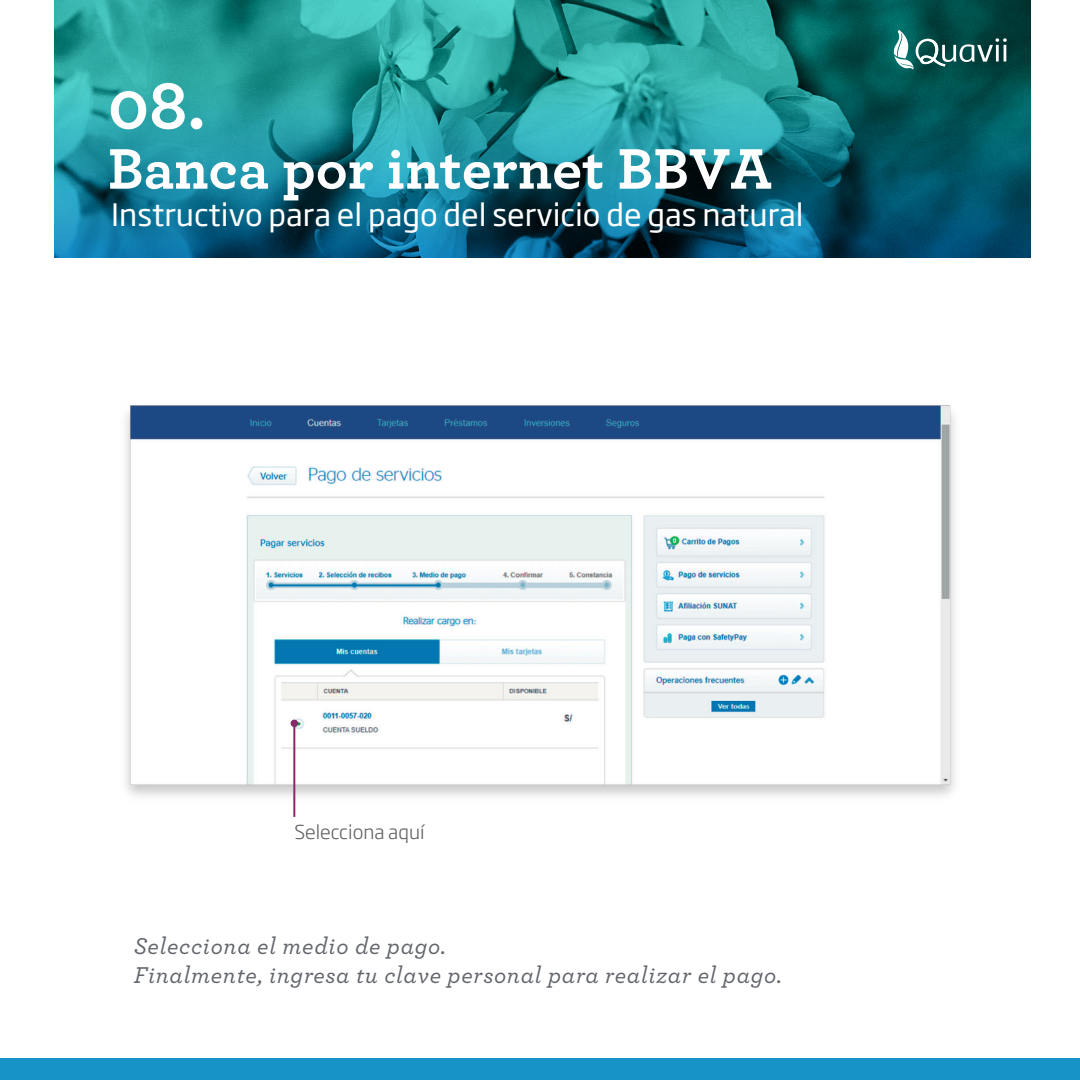
<style>
.page{position:relative;width:1080px;height:1080px;background:#fff}
.page>*{position:absolute;margin:0;border:0;box-sizing:border-box;transform-origin:0 0}
.t1{font:700 70.9px "Archer";color:#fff}
.t2{font:700 60px "Archer";color:#fff}
.t3{font:30.5px "Soho Gothic Pro";color:#fff}
.t4{font:italic 500 24px/28.8px "Archer";letter-spacing:.03em;color:#61656b}
.t5{font:300 19px "Soho Gothic Pro";color:#5e5f62}
</style>
<div class="page">
<svg style="left:55px;top:0;width:975px;height:258px;background:#177a84"></svg>
<div style="left:0;top:1059px;width:1080px;height:21px;background:#1893c8"></div>
<svg style="left:894px;top:30px;width:113px;height:39px"></svg>
<img style="left:125px;top:405px;width:830px;height:401px">
<hr style="left:293px;top:723px;width:2px;height:94px;background:#852b6a">
<div style="left:291px;top:720px;width:7px;height:7px;background:#852b6a;border-radius:50%"></div>
<h1 class="t1" style="left:108px;top:49px;width:99px">08.</h1>
<h2 class="t2" style="left:108px;top:121px;width:666px">Banca por internet BBVA</h2>
<p class="t3" style="left:111px;top:191px;width:694px">Instructivo para el pago del servicio de gas natural</p>
<p class="t5" style="left:294px;top:818px;width:132px">Selecciona aquí</p>
<p class="t4" style="left:134px;top:930px;width:649px">Selecciona el medio de pago.<br>Finalmente, ingresa tu clave personal para realizar el pago.</p>
</div>
